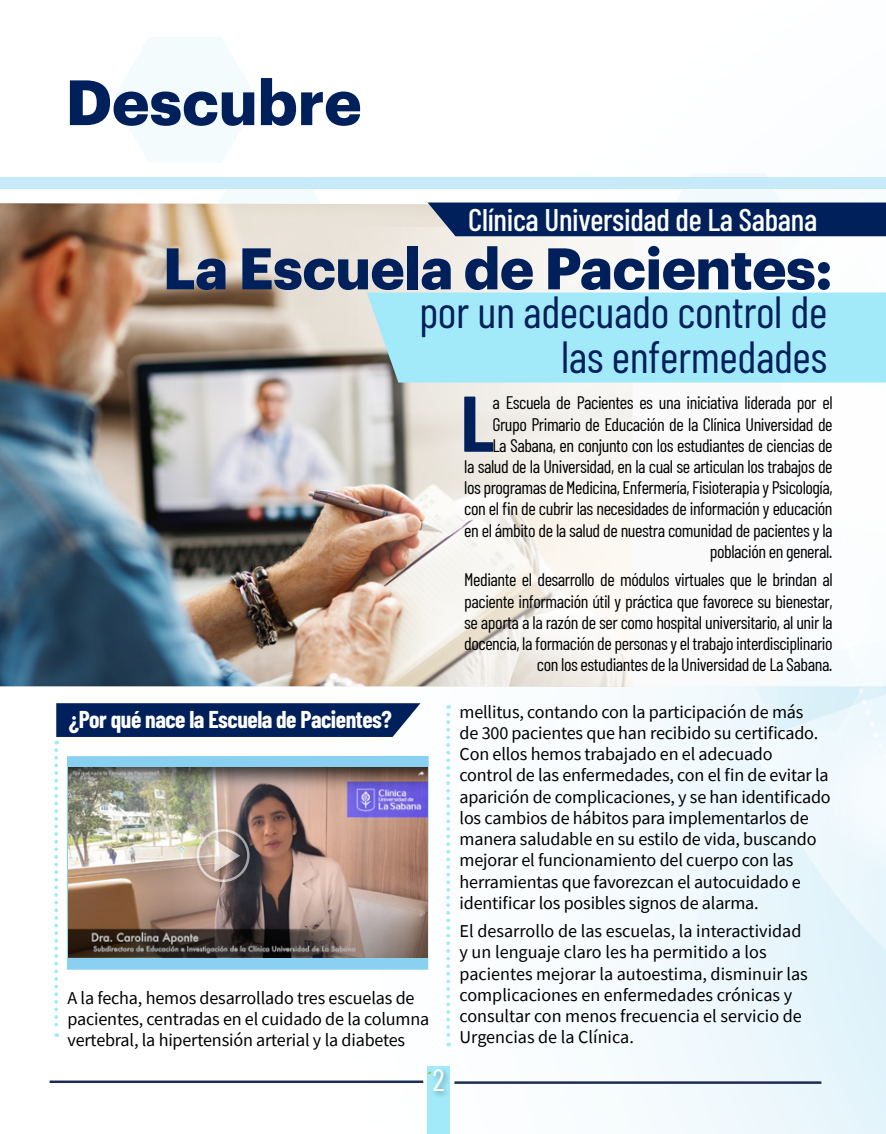
<style>
.page{position:relative;width:886px;height:1134px;background:#fff}
.page>*{position:absolute;margin:0;border:0;box-sizing:border-box;transform-origin:0 0}
.t1{font:700 78.88px "Barlow Condensed";color:#00205b}
.t2{font:700 62.5px "Graphik";color:#00205b}
.t3{font:700 57.25px "Graphik";letter-spacing:-.01em;color:#00205b}
.t4{font:45px/45px "Barlow Condensed";letter-spacing:-.01em;color:#00205b;text-align:right}
.t5{font:500 31.25px "Barlow Condensed";letter-spacing:-.01em;color:#fff}
.t6{font:30.75px "Barlow Condensed";color:#fff}
.t7{font:700 23.75px "Barlow Condensed";letter-spacing:-.02em;color:#fff}
.t8{font:700 18.75px "Barlow Condensed";color:#92c12b}
.t9{font:18.12px/21.2px "Source Sans Pro";letter-spacing:-.01em;color:#000}
.t10{font:18.12px/21.2px "Barlow Condensed";letter-spacing:-.025em;color:#000;text-align:right}
</style>
<div class="page">
<svg style="left:423px;top:1046px;width:412px;height:88px"></svg>
<div style="left:835px;top:1103px;width:51px;height:31px;background:#e5f4fb"></div>
<div style="left:722px;top:1046px;width:164px;height:57px;background:#e8f6fc"></div>
<div style="left:428px;top:1066px;width:22px;height:68px;background:#a2eafa"></div>
<hr style="left:50px;top:1080px;width:373px;height:3px;background:#202b52">
<hr style="left:454px;top:1081px;width:367px;height:3px;background:#202b52">
<div style="left:431px;top:1067px;width:21px;height:31px;background:#000;opacity:.3"></div>
<img style="left:0;top:37px;width:886px;height:1009px">
<div style="left:197px;top:829px;width:53px;height:53px;border:2px solid #fff;border-radius:50%"></div>
<h2 class="t2" style="left:66px;top:54px;width:297px">Descubre</h2>
<h3 class="t5" style="left:468px;top:201px;width:350px">Clínica Universidad de La Sabana</h3>
<h3 class="t3" style="left:163px;top:224px;width:671px">La Escuela de Pacientes:</h3>
<h3 class="t4" style="left:419px;top:289px;width:410px">por un adecuado control de las enfermedades</h3>
<h3 class="t7" style="left:69px;top:704px;width:325px">¿Por qué nace la Escuela de Pacientes?</h3>
<p class="t9" style="left:68px;top:987px;width:363px">A la fecha, hemos desarrollado tres escuelas de pacientes, centradas en el cuidado de la columna vertebral, la hipertensión arterial y la diabetes</p>
<h3 class="t6" style="left:433px;top:1061px;width:14px">2</h3>
<p class="t8" style="left:428px;top:1066px;width:6px">´</p>
<p class="t10" style="left:464px;top:392px;width:370px">a Escuela de Pacientes es una iniciativa liderada por el Grupo Primario de Educación de la Clínica Universidad de<br>La Sabana, en conjunto con los estudiantes de ciencias de<br>la salud de la Universidad, en la cual se articulan los trabajos de los programas de Medicina, Enfermería, Fisioterapia y Psicología, con el fin de cubrir las necesidades de información y educación en el ámbito de la salud de nuestra comunidad de pacientes y la población en general.</p>
<p class="t10" style="left:464px;top:569px;width:370px">Mediante el desarrollo de módulos virtuales que le brindan al paciente información útil y práctica que favorece su bienestar, se aporta a la razón de ser como hospital universitario, al unir la docencia, la formación de personas y el trabajo interdisciplinario con los estudiantes de la Universidad de La Sabana.</p>
<p class="t9" style="left:459px;top:701px;width:373px">mellitus, contando con la participación de más<br>de 300 pacientes que han recibido su certificado.<br>Con ellos hemos trabajado en el adecuado<br>control de las enfermedades, con el fin de evitar la aparición de complicaciones, y se han identificado los cambios de hábitos para implementarlos de manera saludable en su estilo de vida, buscando mejorar el funcionamiento del cuerpo con las herramientas que favorezcan el autocuidado e identificar los posibles signos de alarma.</p>
<p class="t9" style="left:459px;top:920px;width:350px">El desarrollo de las escuelas, la interactividad y un lenguaje claro les ha permitido a los pacientes mejorar la autoestima, disminuir las complicaciones en enfermedades crónicas y consultar con menos frecuencia el servicio de Urgencias de la Clínica.</p>
<h1 class="t1" style="left:461px;top:374px;width:35px">L</h1>
</div>
